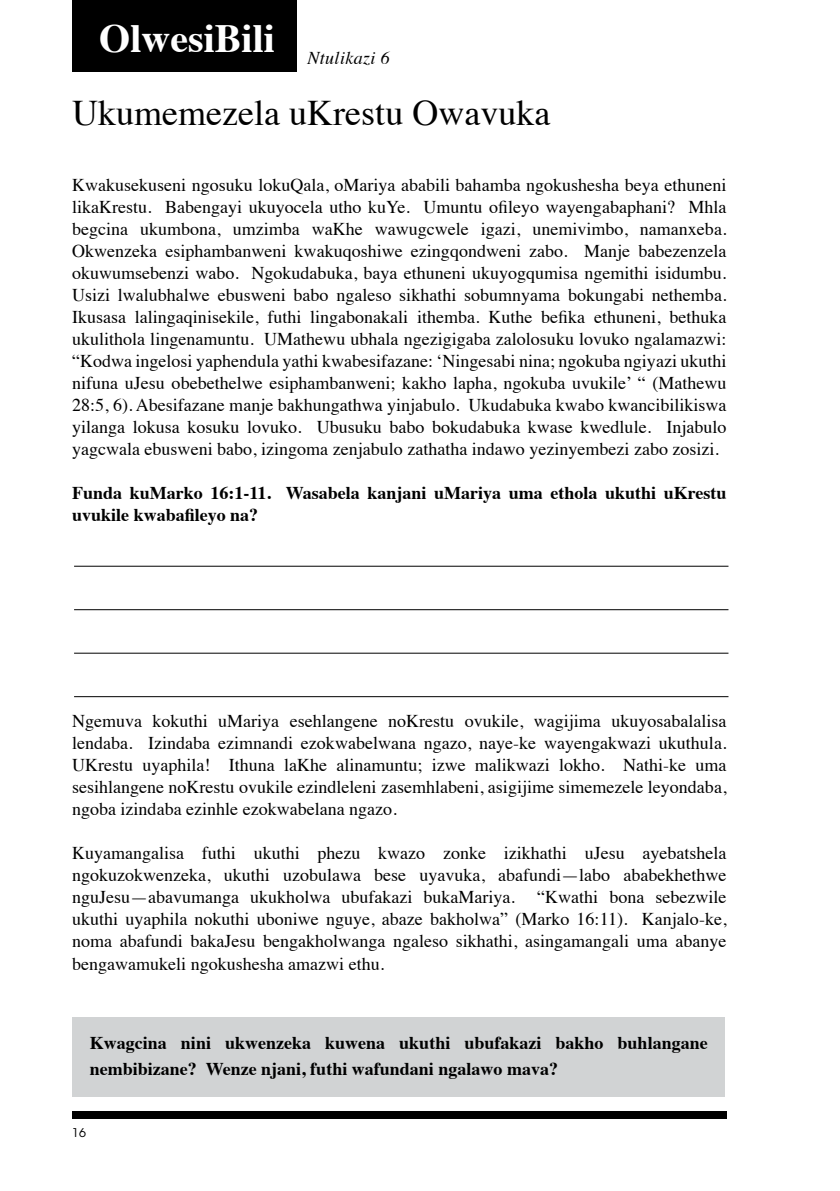
<style>
.page{position:relative;width:840px;height:1191px;background:#fff}
.page>*{position:absolute;margin:0;border:0;box-sizing:border-box;transform-origin:0 0}
.t1{font:700 40px "Times";color:#fff}
.t2{font:36px "Times";color:#000}
.t3{font:18px/22px "Times";color:#000;text-align:justify}
.t4{font:700 18px/22px "Times";color:#000}
.t5{font:italic 18px "Times";letter-spacing:.02em;color:#000}
.t6{font:12px "ITC Avant Garde Std";color:#000}
</style>
<div class="page">
<div style="left:72px;top:1111px;width:654px;height:8px;background:#000"></div>
<div style="left:72px;top:0;width:225px;height:71px;background:#000"></div>
<hr style="left:74px;top:566px;width:654px;height:1px;background:#000">
<hr style="left:74px;top:696px;width:654px;height:1px;background:#000">
<hr style="left:74px;top:609px;width:654px;height:1px;background:#000">
<hr style="left:74px;top:652px;width:654px;height:1px;background:#000">
<div style="left:72px;top:1017px;width:652px;height:79px;background:#d1d3d4"></div>
<h1 class="t1" style="left:99px;top:0;width:177px">OlwesiBili</h1>
<p class="t5" style="left:307px;top:42px;width:84px">Ntulikazi 6</p>
<h2 class="t2" style="left:72px;top:80px;width:479px">Ukumemezela uKrestu Owavuka</h2>
<p class="t3" style="left:72px;top:173px;width:655px">Kwakusekuseni ngosuku lokuQala, oMariya ababili bahamba ngokushesha beya ethuneni likaKrestu. Babengayi ukuyocela utho kuYe. Umuntu ofileyo wayengabaphani? Mhla begcina ukumbona, umzimba waKhe wawugcwele igazi, unemivimbo, namanxeba.<br>Okwenzeka esiphambanweni kwakuqoshiwe ezingqondweni zabo. Manje babezenzela okuwumsebenzi wabo. Ngokudabuka, baya ethuneni ukuyogqumisa ngemithi isidumbu.<br>Usizi lwalubhalwe ebusweni babo ngaleso sikhathi sobumnyama bokungabi nethemba.<br>Ikusasa lalingaqinisekile, futhi lingabonakali ithemba. Kuthe befika ethuneni, bethuka ukulithola lingenamuntu. UMathewu ubhala ngezigigaba zalolosuku lovuko ngalamazwi: “Kodwa ingelosi yaphendula yathi kwabesifazane: ‘Ningesabi nina; ngokuba ngiyazi ukuthi nifuna uJesu obebethelwe esiphambanweni; kakho lapha, ngokuba uvukile’ “ (Mathewu 28:5, 6). Abesifazane manje bakhungathwa yinjabulo. Ukudabuka kwabo kwancibilikiswa yilanga lokusa kosuku lovuko. Ubusuku babo bokudabuka kwase kwedlule. Injabulo yagcwala ebusweni babo, izingoma zenjabulo zathatha indawo yezinyembezi zabo zosizi.</p>
<p class="t4" style="left:72px;top:480px;width:655px">Funda kuMarko 16:1-11. Wasabela kanjani uMariya uma ethola ukuthi uKrestu uvukile kwabafileyo na?</p>
<p class="t3" style="left:72px;top:709px;width:655px">Ngemuva kokuthi uMariya esehlangene noKrestu ovukile, wagijima ukuyosabalalisa lendaba. Izindaba ezimnandi ezokwabelwana ngazo, naye-ke wayengakwazi ukuthula.<br>UKrestu uyaphila! Ithuna laKhe alinamuntu; izwe malikwazi lokho. Nathi-ke uma sesihlangene noKrestu ovukile ezindleleni zasemhlabeni, asigijime simemezele leyondaba, ngoba izindaba ezinhle ezokwabelana ngazo.</p>
<p class="t3" style="left:72px;top:841px;width:655px">Kuyamangalisa futhi ukuthi phezu kwazo zonke izikhathi uJesu ayebatshela ngokuzokwenzeka, ukuthi uzobulawa bese uyavuka, abafundi—labo ababekhethwe nguJesu—abavumanga ukukholwa ubufakazi bukaMariya. “Kwathi bona sebezwile ukuthi uyaphila nokuthi uboniwe nguye, abaze bakholwa” (Marko 16:11). Kanjalo-ke, noma abafundi bakaJesu bengakholwanga ngaleso sikhathi, asingamangali uma abanye bengawamukeli ngokushesha amazwi ethu.</p>
<p class="t4" style="left:90px;top:1027px;width:619px;line-height:26px">Kwagcina nini ukwenzeka kuwena ukuthi ubufakazi bakho buhlangane nembibizane? Wenze njani, futhi wafundani ngalawo mava?</p>
<p class="t6" style="left:72px;top:1125px;width:15px">16</p>
</div>
